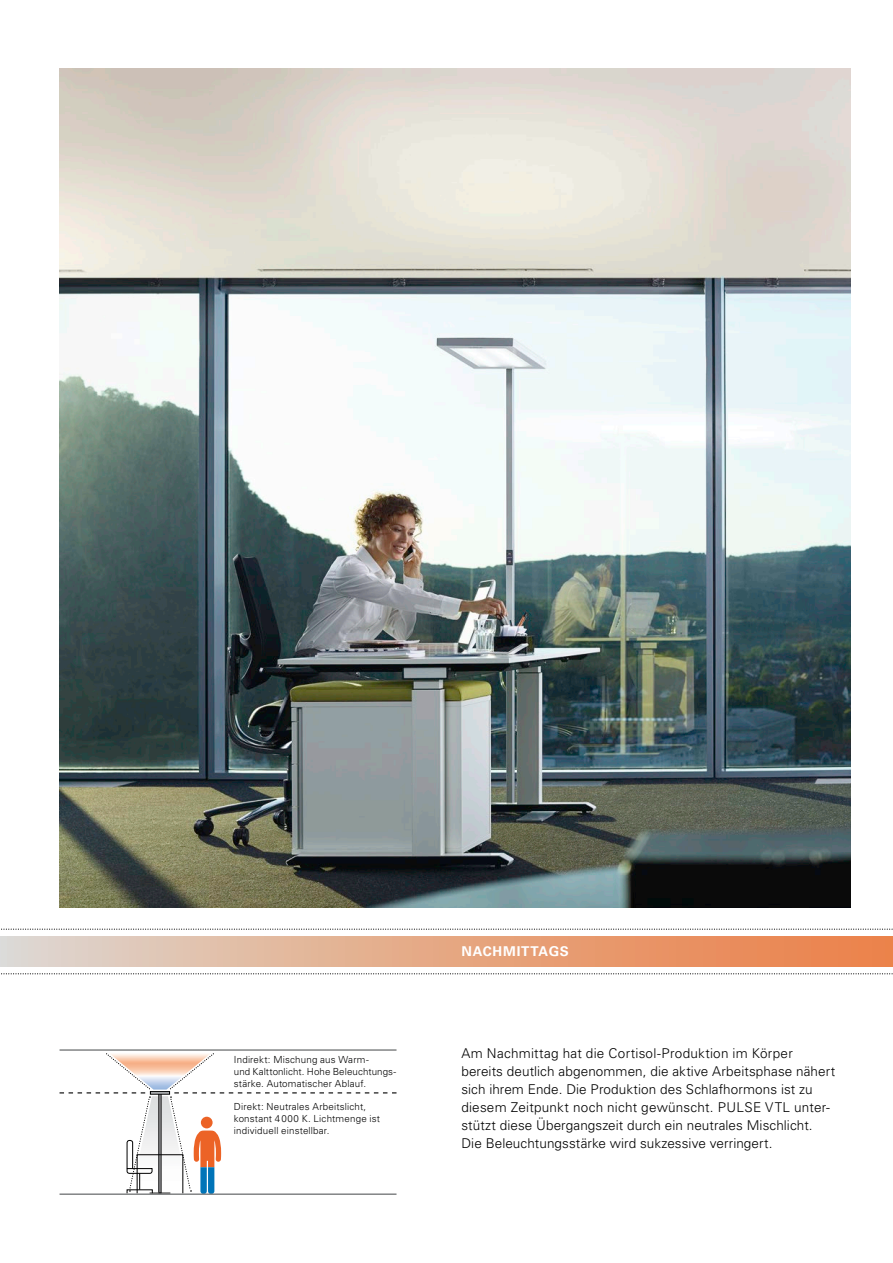
<style>
.page{position:relative;width:893px;height:1263px;background:#fff}
.page>*{position:absolute;margin:0;border:0;box-sizing:border-box;transform-origin:0 0}
.t1{font:300 13.5px/18px "Univers LT Std";letter-spacing:.01em;color:#000}
.t2{font:700 13.5px "Univers LT Std";letter-spacing:.055em;color:#fff}
.t3{font:300 9.75px/12px "Univers LT Std";letter-spacing:.015em;color:#000}
</style>
<div class="page">
<img style="left:60px;top:68px;width:790px;height:840px">
<div style="left:0;top:936px;width:893px;height:30px;background:linear-gradient(to right,#ded6ce,#ec7d42)"></div>
<hr style="left:0;top:936px;width:1px;height:30px;background:#dbdbdb">
<svg style="left:1px;top:973px;width:892px;height:1px"></svg>
<svg style="left:1px;top:928px;width:892px;height:2px"></svg>
<hr style="left:60px;top:1049px;width:336px;height:2px;background:#828485">
<svg style="left:60px;top:1053px;width:336px;height:140px"></svg>
<hr style="left:60px;top:1193px;width:336px;height:2px;background:#828485">
<p class="t3" style="left:234px;top:1053px;width:164px">Indirekt: Mischung aus Warm-<br>und Kalttonlicht. Hohe Beleuchtungs&shy;stärke. Automatischer Ablauf.</p>
<p class="t3" style="left:234px;top:1100px;width:148px">Direkt: Neutrales Arbeitslicht, konstant 4 000 K. Lichtmenge ist individuell einstellbar.</p>
<p class="t2" style="left:461px;top:943px;width:109px">NACHMITTAGS</p>
<p class="t1" style="left:461px;top:1044px;width:375px">Am Nachmittag hat die Cortisol-Produktion im Körper bereits deutlich abgenommen, die aktive Arbeitsphase nähert sich ihrem Ende. Die Produktion des Schlafhormons ist zu diesem Zeitpunkt noch nicht gewünscht. PULSE VTL unter&shy;stützt diese Übergangszeit durch ein neutrales Mischlicht.<br>Die Beleuch tungsstärke wird sukzessive verringert.</p>
</div>
